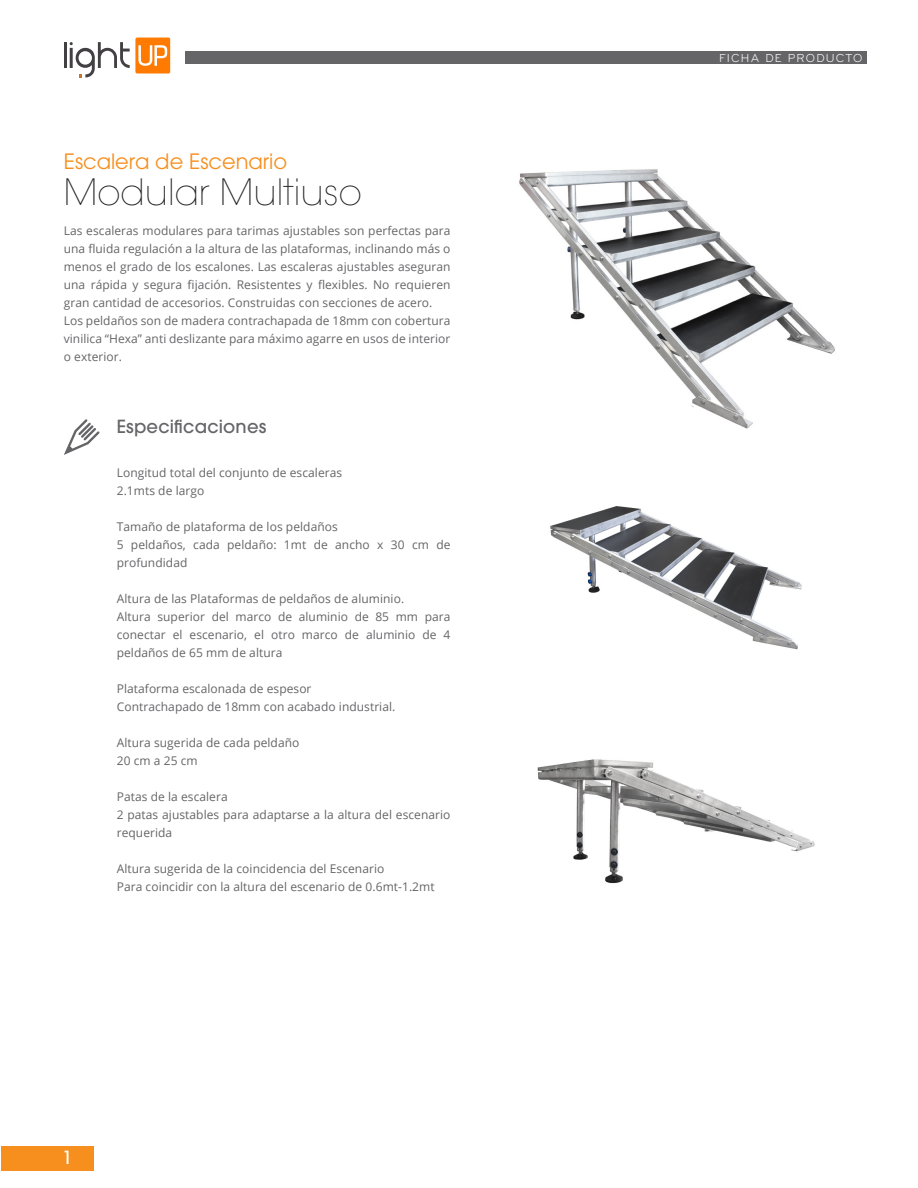
<style>
.page{position:relative;width:918px;height:1188px;background:#fff}
.page>*{position:absolute;margin:0;border:0;box-sizing:border-box;transform-origin:0 0}
.Titulo_negro{font:200 36px "ITC Avant Garde Pro";color:#231f20}
.Titulo_Naranjo{font:21px "ITC Avant Garde Pro";color:#f68f1e}
.Mini_Titulo{font:500 18px "ITC Avant Garde Pro";letter-spacing:.01em;color:#656568}
.t1{font:500 18px "ITC Avant Garde Pro";color:#fff}
.Cuerpo_Texto{font:12px/18px "Open Sans";letter-spacing:.005em;color:#656568;text-align:justify}
.t2{font:12px "Bryant Pro";letter-spacing:.1em;color:#fff}
</style>
<div class="page">
<div style="left:185px;top:51px;width:682px;height:13px;background:#656568"></div>
<div style="left:1px;top:1146px;width:93px;height:24px;background:#f68f1e"></div>
<hr style="left:64px;top:42px;width:3px;height:26px;background:#424042">
<svg style="left:70px;top:42px;width:60px;height:35px"></svg>
<div style="left:135px;top:38px;width:35px;height:36px;background:#ff7a00;border-radius:2px"></div>
<svg style="left:138px;top:45px;width:29px;height:21px"></svg>
<svg style="left:64px;top:419px;width:36px;height:36px"></svg>
<img style="left:519px;top:169px;width:316px;height:260px">
<img style="left:550px;top:506px;width:252px;height:144px">
<img style="left:537px;top:759px;width:278px;height:125px">
<p class="Titulo_Naranjo" style="left:64px;top:148px;width:225px">Escalera de Escenario</p>
<p class="Titulo_negro" style="left:64px;top:169px;width:300px">Modular Multiuso</p>
<p class="Cuerpo_Texto" style="left:64px;top:221px;width:388px">Las escaleras modulares para tarimas ajustables son perfectas para una fluida regulación a la altura de las plataformas, inclinando más o menos el grado de los escalones. Las escaleras ajustables aseguran una rápida y segura fijación. Resistentes y flexibles. No requieren gran cantidad de accesorios. Construidas con secciones de acero.</p>
<p class="Cuerpo_Texto" style="left:64px;top:311px;width:388px">Los peldaños son de madera contrachapada de 18mm con cobertura vinilica “Hexa” anti deslizante para máximo agarre en usos de interior o exterior.</p>
<p class="Mini_Titulo" style="left:117px;top:415px;width:151px">Especificaciones</p>
<p class="Cuerpo_Texto" style="left:117px;top:463px;width:227px">Longitud total del conjunto de escaleras</p>
<p class="Cuerpo_Texto" style="left:117px;top:481px;width:89px">2.1mts de largo</p>
<p class="Cuerpo_Texto" style="left:117px;top:517px;width:223px">Tamaño de plataforma de los peldaños</p>
<p class="Cuerpo_Texto" style="left:117px;top:535px;width:335px">5 peldaños, cada peldaño: 1mt de ancho x 30 cm de profundidad</p>
<p class="Cuerpo_Texto" style="left:117px;top:589px;width:289px">Altura de las Plataformas de peldaños de aluminio.</p>
<p class="Cuerpo_Texto" style="left:117px;top:607px;width:335px">Altura superior del marco de aluminio de 85 mm para conectar el escenario, el otro marco de aluminio de 4 peldaños de 65 mm de altura</p>
<p class="Cuerpo_Texto" style="left:117px;top:679px;width:196px">Plataforma escalonada de espesor</p>
<p class="Cuerpo_Texto" style="left:117px;top:697px;width:280px">Contrachapado de 18mm con acabado industrial.</p>
<p class="Cuerpo_Texto" style="left:117px;top:733px;width:184px">Altura sugerida de cada peldaño</p>
<p class="Cuerpo_Texto" style="left:117px;top:751px;width:83px">20 cm a 25 cm</p>
<p class="Cuerpo_Texto" style="left:117px;top:787px;width:113px">Patas de la escalera</p>
<p class="Cuerpo_Texto" style="left:117px;top:805px;width:335px">2 patas ajustables para adaptarse a la altura del escenario requerida</p>
<p class="Cuerpo_Texto" style="left:117px;top:859px;width:269px">Altura sugerida de la coincidencia del Escenario</p>
<p class="Cuerpo_Texto" style="left:117px;top:877px;width:319px">Para coincidir con la altura del escenario de 0.6mt-1.2mt</p>
<h3 class="t1" style="left:62px;top:1146px;width:11px">1</h3>
<p class="t2" style="left:719px;top:51px;width:145px">FICHA DE PRODUCTO</p>
</div>
